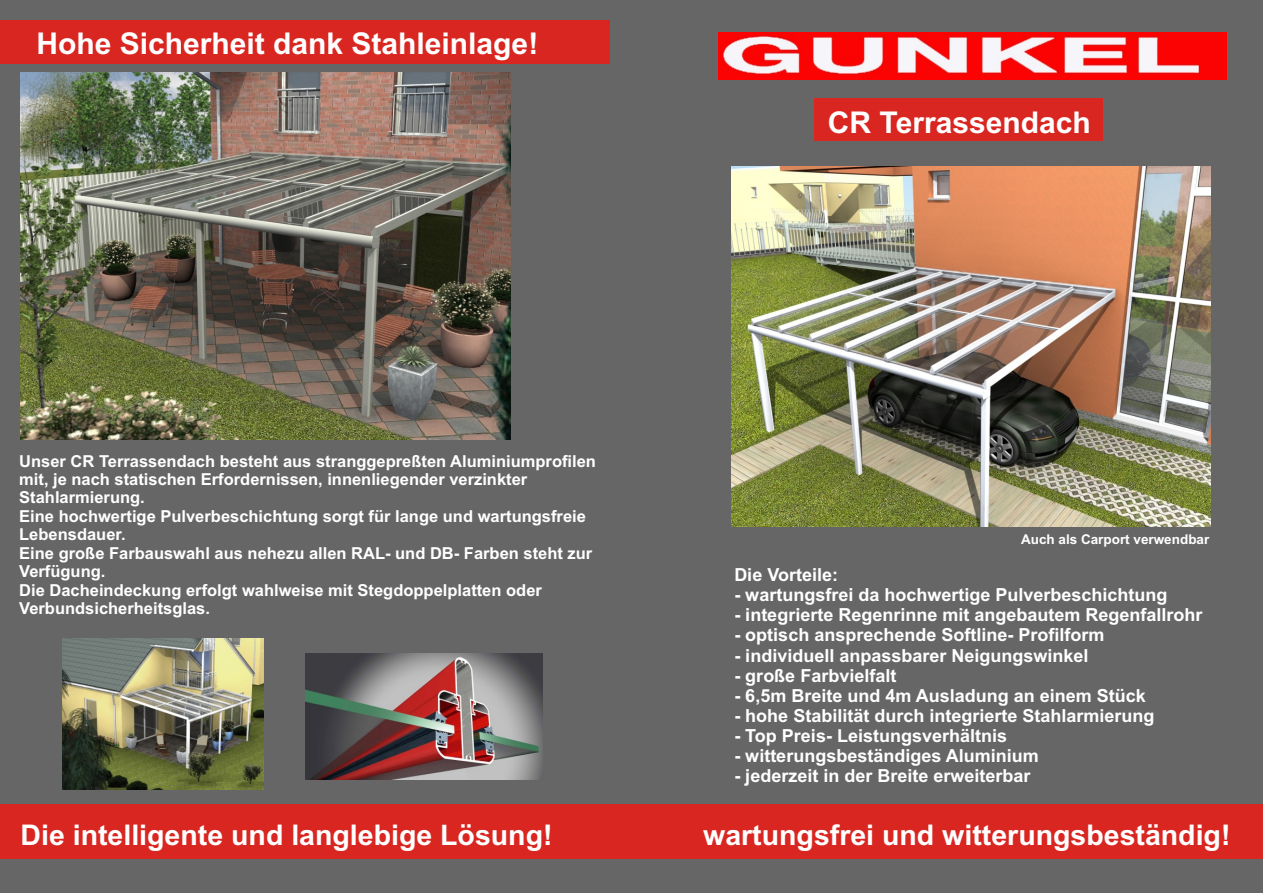
<style>
.page{position:relative;width:1263px;height:893px;background:#666}
.page>*{position:absolute;margin:0;border:0;box-sizing:border-box;transform-origin:0 0}
.t1{font:700 30px "Arial";color:#fff}
.t2{font:700 28.5px "Arial";color:#fff}
.t3{font:700 18px "Arial";color:#fff}
.t4{font:700 16.5px/18.5px "Arial";color:#fff}
.t5{font:700 13.5px "Arial";color:#fff}
</style>
<div class="page">
<img style="left:718px;top:32px;width:508px;height:48px">
<div style="left:0;top:20px;width:610px;height:44px;background:#d92621"></div>
<div style="left:0;top:804px;width:1263px;height:54px;background:#d92621"></div>
<div style="left:814px;top:98px;width:289px;height:43px;background:#d92621"></div>
<img style="left:305px;top:654px;width:238px;height:126px">
<img style="left:732px;top:167px;width:479px;height:359px">
<img style="left:63px;top:639px;width:201px;height:150px">
<img style="left:20px;top:72px;width:491px;height:368px">
<h1 class="t1" style="left:36px;top:32px;width:503px">Hohe Sicherheit dank Stahleinlage!</h1>
<p class="t4" style="left:19px;top:453px;width:578px">Unser CR Terrassendach besteht aus stranggepreßten Aluminiumprofilen mit, je nach statischen Erfordernissen, innenliegender verzinkter Stahlarmierung.<br>Eine hochwertige Pulverbeschichtung sorgt für lange und wartungsfreie Lebensdauer.<br>Eine große Farbauswahl aus nehezu allen RAL- und DB- Farben steht zur Verfügung.<br>Die Dacheindeckung erfolgt wahlweise mit Stegdoppelplatten oder Verbundsicherheitsglas.</p>
<h1 class="t1" style="left:828px;top:111px;width:264px">CR Terrassendach</h1>
<p class="t5" style="left:1021px;top:534px;width:190px">Auch als Carport verwendbar</p>
<p class="t3" style="left:734px;top:568px;width:105px">Die Vorteile:</p>
<p class="t3" style="left:734px;top:588px;width:435px">- wartungsfrei da hochwertige Pulverbeschichtung</p>
<p class="t3" style="left:734px;top:608px;width:470px">- integrierte Regenrinne mit angebautem Regenfallrohr</p>
<p class="t3" style="left:734px;top:628px;width:372px">- optisch ansprechende Softline- Profilform</p>
<p class="t3" style="left:734px;top:648px;width:356px">- individuell anpassbarer Neigungswinkel</p>
<p class="t3" style="left:734px;top:668px;width:164px">- große Farbvielfalt</p>
<p class="t3" style="left:734px;top:689px;width:413px">- 6,5m Breite und 4m Ausladung an einem Stück</p>
<p class="t3" style="left:734px;top:709px;width:422px">- hohe Stabilität durch integrierte Stahlarmierung</p>
<p class="t3" style="left:734px;top:729px;width:274px">- Top Preis- Leistungsverhältnis</p>
<p class="t3" style="left:734px;top:749px;width:306px">- witterungsbeständiges Aluminium</p>
<p class="t3" style="left:734px;top:769px;width:298px">- jederzeit in der Breite erweiterbar</p>
<h2 class="t2" style="left:21px;top:824px;width:534px">Die intelligente und langlebige Lösung!</h2>
<h2 class="t2" style="left:703px;top:824px;width:529px">wartungsfrei und witterungsbeständig!</h2>
</div>
